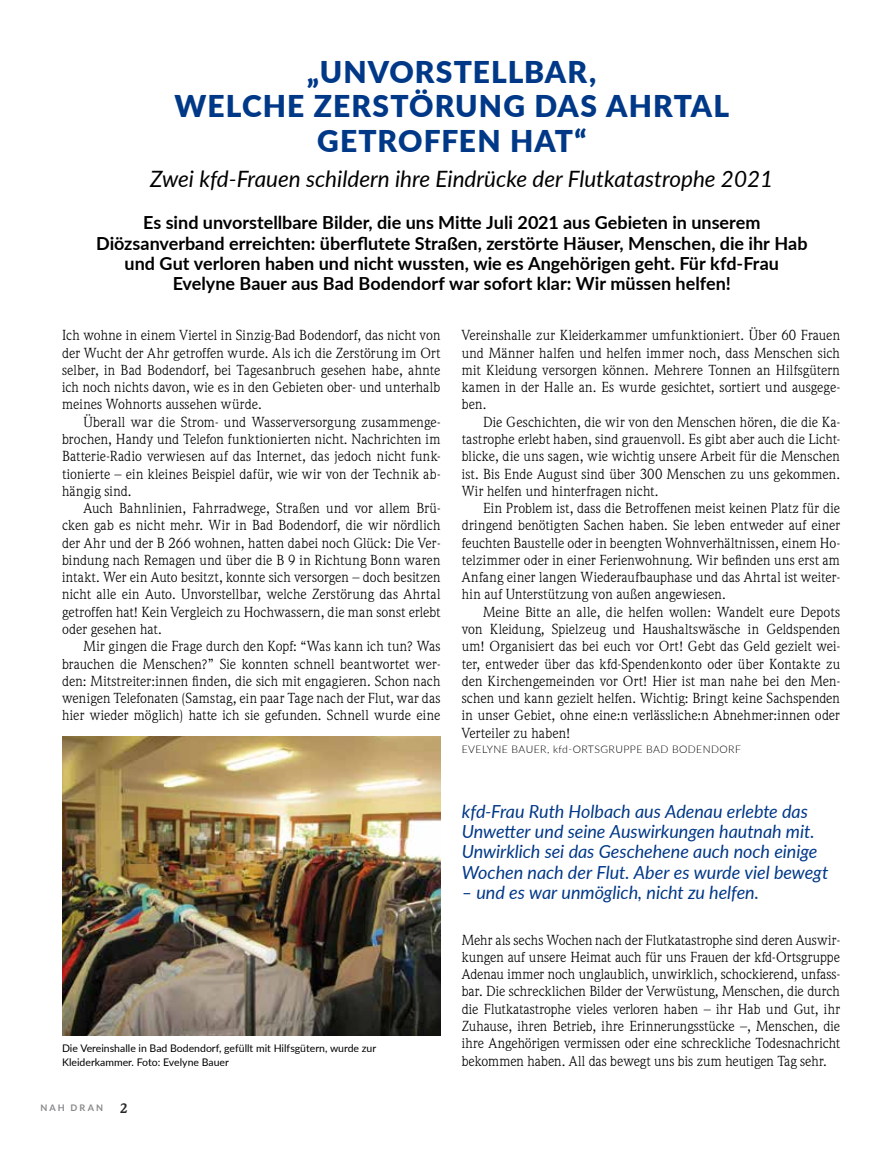
<style>
.page{position:relative;width:872px;height:1149px;background:#fff}
.page>*{position:absolute;margin:0;border:0;box-sizing:border-box;transform-origin:0 0}
.t1{font:900 30px/34.5px "Lato";letter-spacing:.04em;color:#003888;text-align:center}
.t2{font:italic 22.5px "Lato";color:#000}
.t3{font:700 18px/20.2px "Lato";color:#000;text-align:center}
.t4{font:italic 18px/20.2px "Lato";letter-spacing:-.005em;color:#003888}
.t5{font:14.25px/17.2px "Weidemann Std";letter-spacing:.005em;color:#000;text-align:justify}
.t6{font:700 13.5px "Weidemann Std";color:#282829}
.t7{font:10.5px/13.5px "Lato";color:#000}
.t8{font:300 10.5px "Lato";letter-spacing:.04em;color:#000}
.t9{font:700 9.15px "Lato";letter-spacing:.225em;color:#87888a}
</style>
<div class="page">
<img style="left:62px;top:736px;width:378px;height:298px">
<h1 class="t1" style="left:175px;top:53px;width:556px">„UNVORSTELLBAR,<br>WELCHE ZERSTÖRUNG DAS AHRTAL<br>GETROFFEN HAT“</h1>
<h2 class="t2" style="left:150px;top:163px;width:624px">Zwei kfd-Frauen schildern ihre Eindrücke der Flutkatastrophe 2021</h2>
<p class="t3" style="left:96px;top:212px;width:713px">Es sind unvorstellbare Bilder, die uns Mitte Juli 2021 aus Gebieten in unserem Diözsanverband erreichten: überflutete Straßen, zerstörte Häuser, Menschen, die ihr Hab und Gut verloren haben und nicht wussten, wie es Angehörigen geht. Für kfd-Frau Evelyne Bauer aus Bad Bodendorf war sofort klar: Wir müssen helfen!</p>
<p class="t5" style="left:62px;top:326px;width:380px">Ich wohne in einem Viertel in Sinzig-Bad Bodendorf, das nicht von der Wucht der Ahr getroffen wurde. Als ich die Zerstörung im Ort selber, in Bad Bodendorf, bei Tagesanbruch gesehen habe, ahnte ich noch nichts davon, wie es in den Gebieten ober- und unterhalb meines Wohnorts aussehen würde.</p>
<p class="t5" style="left:62px;top:413px;width:380px;text-indent:21px">Überall war die Strom- und Wasserversorgung zusammenge&shy;brochen, Handy und Telefon funktionierten nicht. Nachrichten im Batterie-Radio verwiesen auf das Internet, das jedoch nicht funk&shy;tionierte – ein kleines Beispiel dafür, wie wir von der Technik ab&shy;hängig sind.</p>
<p class="t5" style="left:62px;top:499px;width:380px;text-indent:21px">Auch Bahnlinien, Fahrradwege, Straßen und vor allem Brü&shy;cken gab es nicht mehr. Wir in Bad Bodendorf, die wir nördlich der Ahr und der B 266 wohnen, hatten dabei noch Glück: Die Ver&shy;bindung nach Remagen und über die B 9 in Richtung Bonn waren intakt. Wer ein Auto besitzt, konnte sich versorgen – doch besitzen nicht alle ein Auto. Unvorstellbar, welche Zerstörung das Ahrtal getroffen hat! Kein Vergleich zu Hochwassern, die man sonst erlebt oder gesehen hat.</p>
<p class="t5" style="left:62px;top:637px;width:380px;text-indent:21px">Mir gingen die Frage durch den Kopf: “Was kann ich tun? Was brauchen die Menschen?” Sie konnten schnell beantwortet wer&shy;den: Mitstreiter:innen finden, die sich mit engagieren. Schon nach wenigen Telefonaten (Samstag, ein paar Tage nach der Flut, war das hier wieder möglich) hatte ich sie gefunden. Schnell wurde eine</p>
<p class="t7" style="left:62px;top:1040px;width:316px">Die Vereinshalle in Bad Bodendorf, gefüllt mit Hilfsgütern, wurde zur<br>Kleiderkammer. Foto: Evelyne Bauer</p>
<p class="t9" style="left:40px;top:1100px;width:64px">NAH DRAN</p>
<p class="t6" style="left:120px;top:1098px;width:9px">2</p>
<p class="t5" style="left:462px;top:326px;width:380px">Vereinshalle zur Kleiderkammer umfunktioniert. Über 60 Frauen und Männer halfen und helfen immer noch, dass Menschen sich mit Kleidung versorgen können. Mehrere Tonnen an Hilfsgütern kamen in der Halle an. Es wurde gesichtet, sortiert und ausgege&shy;ben.</p>
<p class="t5" style="left:462px;top:413px;width:380px;text-indent:21px">Die Geschichten, die wir von den Menschen hören, die die Ka&shy;tastrophe erlebt haben, sind grauenvoll. Es gibt aber auch die Licht&shy;blicke, die uns sagen, wie wichtig unsere Arbeit für die Menschen ist. Bis Ende August sind über 300 Menschen zu uns gekommen.<br>Wir helfen und hinterfragen nicht.</p>
<p class="t5" style="left:462px;top:499px;width:380px;text-indent:21px">Ein Problem ist, dass die Betroffenen meist keinen Platz für die dringend benötigten Sachen haben. Sie leben entweder auf einer feuchten Baustelle oder in beengten Wohnverhältnissen, einem Ho&shy;telzimmer oder in einer Ferienwohnung. Wir befinden uns erst am Anfang einer langen Wiederaufbauphase und das Ahrtal ist weiter&shy;hin auf Unterstützung von außen angewiesen.</p>
<p class="t5" style="left:462px;top:602px;width:380px;text-indent:21px">Meine Bitte an alle, die helfen wollen: Wandelt eure Depots von Kleidung, Spielzeug und Haushaltswäsche in Geldspenden um! Organisiert das bei euch vor Ort! Gebt das Geld gezielt wei&shy;ter, entweder über das kfd-Spendenkonto oder über Kontakte zu den Kirchengemeinden vor Ort! Hier ist man nahe bei den Men&shy;schen und kann gezielt helfen. Wichtig: Bringt keine Sachspenden in unser Gebiet, ohne eine:n verlässliche:n Abnehmer:innen oder Verteiler zu haben!</p>
<p class="t8" style="left:462px;top:741px;width:281px">EVELYNE BAUER, kfd-ORTSGRUPPE BAD BODENDORF</p>
<p class="t4" style="left:462px;top:800px;width:368px">kfd-Frau Ruth Holbach aus Adenau erlebte das Unwetter und seine Auswirkungen hautnah mit.<br>Unwirklich sei das Geschehene auch noch einige Wochen nach der Flut. Aber es wurde viel bewegt</p>
<p class="t4" style="left:462px;top:881px;width:299px">– und es war unmöglich, nicht zu helfen.</p>
<p class="t5" style="left:462px;top:930px;width:380px">Mehr als sechs Wochen nach der Flutkatastrophe sind deren Auswir&shy;kungen auf unsere Heimat auch für uns Frauen der kfd-Ortsgruppe Adenau immer noch unglaublich, unwirklich, schockierend, unfass&shy;bar. Die schrecklichen Bilder der Verwüstung, Menschen, die durch die Flutkatastrophe vieles verloren haben – ihr Hab und Gut, ihr Zuhause, ihren Betrieb, ihre Erinnerungsstücke –, Menschen, die ihre Angehörigen vermissen oder eine schreckliche Todesnachricht bekommen haben. All das bewegt uns bis zum heutigen Tag sehr.</p>
</div>
